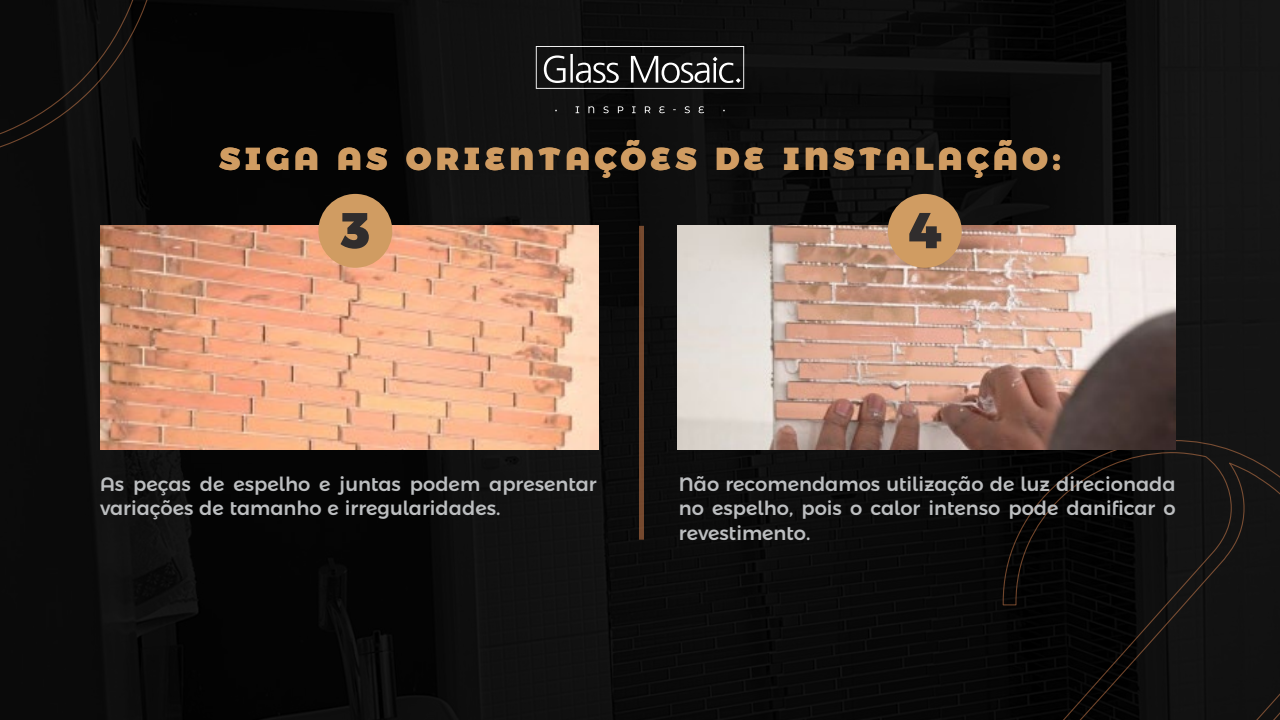
<style>
.page{position:relative;width:1280px;height:720px;background:#fff}
.page>*{position:absolute;margin:0;border:0;box-sizing:border-box;transform-origin:0 0}
.t1{font:900 50.3px "Montserrat Alternates";color:#302d2d}
.t2{font:900 31.7px "Montserrat Alternates";letter-spacing:.15em;color:#d09c62}
.t3{font:500 19.5px/24.3px "Montserrat Alternates";color:#bcbec0}
</style>
<div class="page">
<img style="left:0;top:0;width:1280px;height:720px">
<svg style="left:993px;top:439px;width:287px;height:281px;background:#0d0c0b"></svg>
<div style="left:639px;top:226px;width:5px;height:314px;background:#75492f"></div>
<img style="left:677px;top:226px;width:499px;height:224px">
<img style="left:100px;top:226px;width:499px;height:224px">
<div style="left:888px;top:194px;width:74px;height:74px;background:#d09c62;border-radius:50%"></div>
<div style="left:318px;top:194px;width:74px;height:74px;background:#d09c62;border-radius:50%"></div>
<div style="left:0;top:0;width:161px;height:161px;background:#0a0a0a"></div>
<svg style="left:536px;top:46px;width:208px;height:67px;background:#2f2f2f"></svg>
<h2 class="t2" style="left:219px;top:132px;width:843px">SIGA AS ORIENTAÇÕES DE INSTALAÇÃO:</h2>
<h1 class="t1" style="left:341px;top:188px;width:30px">3</h1>
<h1 class="t1" style="left:908px;top:188px;width:35px">4</h1>
<p class="t3" style="left:100px;top:470px;width:498px">As peças de espelho e juntas podem apresentar variações de tamanho e irregularidades.</p>
<p class="t3" style="left:679px;top:470px;width:498px;text-align:justify">Não recomendamos utilização de luz direcionada no espelho, pois o calor intenso pode danificar o revestimento.</p>
</div>
